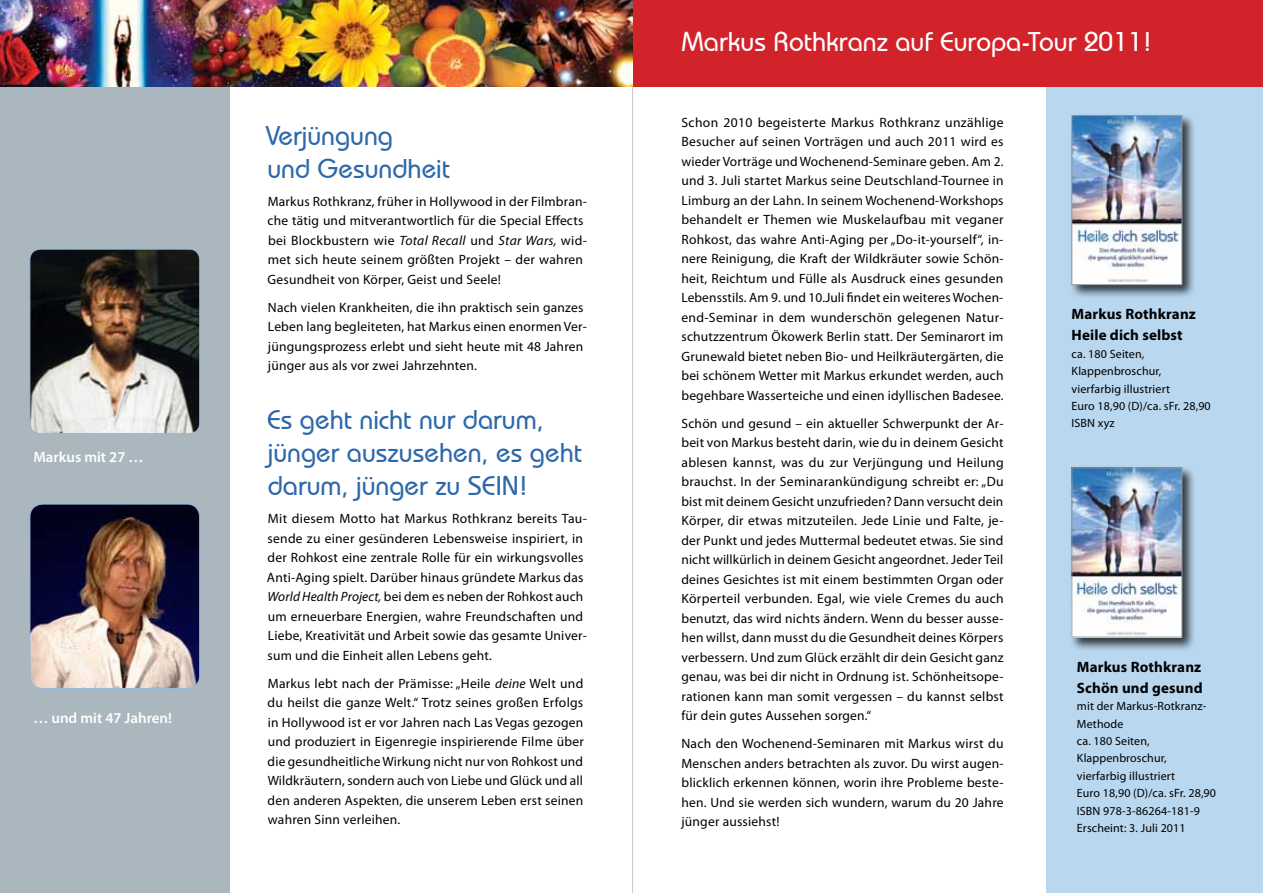
<style>
.page{position:relative;width:1263px;height:893px;background:#fff}
.page>*{position:absolute;margin:0;border:0;box-sizing:border-box;transform-origin:0 0}
.t1{font:500 27px/33px "Bauhaus IT Cby BT";color:#2c68aa}
.t2{font:500 27px "Bauhaus IT Cby BT";color:#fff}
.t3{font:700 15px/21px "Myriad Pro";letter-spacing:.01em;color:#000}
.t4{font:600 15px "Myriad Pro";color:#fff}
.t5{font:13.5px/19.5px "Myriad Pro";letter-spacing:.015em;color:#000;text-align:justify}
.t6{font:12px/17.4px "Myriad Pro";letter-spacing:.01em;color:#000}
.s1{font-style:italic}
</style>
<div class="page">
<hr style="left:632px;top:0;width:1px;height:893px;background:#c6cbd7">
<div style="left:1046px;top:0;width:217px;height:893px;background:#b9d8f0"></div>
<div style="left:0;top:0;width:230px;height:893px;background:#abb7be"></div>
<div style="left:0;top:0;width:1263px;height:87px;background:#d2232a"></div>
<img style="left:0;top:0;width:632px;height:87px">
<div style="left:1069px;top:113px;width:127px;height:186px;background:#000;opacity:.75"></div>
<img style="left:1073px;top:117px;width:107px;height:166px">
<div style="left:1071px;top:115px;width:111px;height:170px;border:1px solid #939598"></div>
<div style="left:1069px;top:465px;width:127px;height:186px;background:#000;opacity:.75"></div>
<img style="left:1073px;top:470px;width:107px;height:165px">
<div style="left:1071px;top:468px;width:111px;height:169px;border:1px solid #939598"></div>
<img style="left:30px;top:249px;width:170px;height:185px">
<div style="left:30px;top:249px;width:170px;height:185px;border:1px solid #94b7dd;border-radius:11px"></div>
<img style="left:30px;top:504px;width:170px;height:184px">
<div style="left:30px;top:504px;width:170px;height:185px;border:1px solid #94b7dd;border-radius:13px"></div>
<p class="t4" style="left:33px;top:448px;width:112px">Markus mit 27 …</p>
<p class="t4" style="left:33px;top:709px;width:140px">… und mit 47 Jahren!</p>
<h1 class="t1" style="left:266px;top:118px;width:186px">Verjüngung<br>und Gesundheit</h1>
<p class="t5" style="left:268px;top:192px;width:321px;text-align:left">Markus Rothkranz, früher in Hollywood in der Filmbran&shy;che tätig und mitverantwortlich für die Special Effects bei Blockbustern wie <span class="s1">Total Recall</span> und <span class="s1">Star Wars,</span> wid&shy;met sich heute seinem größten Projekt – der wahren Gesundheit von Körper, Geist und Seele!</p>
<p class="t5" style="left:268px;top:298px;width:320px;text-align:left">Nach vielen Krankheiten, die ihn praktisch sein ganzes Leben lang begleiteten, hat Markus einen enormen Ver&shy;jüngungsprozess erlebt und sieht heute mit 48 Jahren jünger aus als vor zwei Jahrzehnten.</p>
<h1 class="t1" style="left:267px;top:403px;width:317px">Es geht nicht nur darum, jünger auszusehen, es geht darum, jünger zu SEIN!</h1>
<p class="t5" style="left:267px;top:509px;width:321px;text-align:left">Mit diesem Motto hat Markus Rothkranz bereits Tau&shy;sende zu einer gesünderen Lebensweise inspiriert, in der Rohkost eine zentrale Rolle für ein wirkungsvolles Anti-Aging spielt. Darüber hinaus gründete Markus das <span class="s1">World Health Project,</span> bei dem es neben der Rohkost auch um erneuerbare Energien, wahre Freundschaften und Liebe, Kreativität und Arbeit sowie das gesamte Univer&shy;sum und die Einheit allen Lebens geht.</p>
<p class="t5" style="left:268px;top:674px;width:318px">Markus lebt nach der Prämisse: „Heile <span class="s1">deine</span> Welt und du heilst die ganze Welt.“ Trotz seines großen Erfolgs in Hollywood ist er vor Jahren nach Las Vegas gezogen und produziert in Eigenregie inspirierende Filme über die gesundheitliche Wirkung nicht nur von Rohkost und Wildkräutern, sondern auch von Liebe und Glück und all den anderen Aspekten, die unserem Leben erst seinen wahren Sinn verleihen.</p>
<h1 class="t2" style="left:681px;top:25px;width:471px">Markus Rothkranz auf Europa-Tour 2011!</h1>
<p class="t5" style="left:681px;top:113px;width:324px">Schon 2010 begeisterte Markus Rothkranz unzählige Besucher auf seinen Vorträgen und auch 2011 wird es wieder Vorträge und Wochenend-Seminare geben. Am 2. und 3. Juli startet Markus seine Deutschland-Tournee in Limburg an der Lahn. In seinem Wochenend-Workshops behandelt er Themen wie Muskelaufbau mit veganer Rohkost, das wahre Anti-Aging per „Do-it-yourself“, in&shy;nere Reinigung, die Kraft der Wildkräuter sowie Schön&shy;heit, Reichtum und Fülle als Ausdruck eines gesunden Lebensstils. Am 9. und 10.Juli findet ein weiteres Wochen&shy;end-Seminar in dem wunderschön gelegenen Natur&shy;schutzzentrum Ökowerk Berlin statt. Der Seminarort im Grunewald bietet neben Bio- und Heilkräutergärten, die bei schönem Wetter mit Markus erkundet werden, auch begehbare Wasserteiche und einen idyllischen Badesee.</p>
<p class="t5" style="left:681px;top:414px;width:324px">Schön und gesund – ein aktueller Schwerpunkt der Ar&shy;beit von Markus besteht darin, wie du in deinem Gesicht ablesen kannst, was du zur Verjüngung und Heilung brauchst. In der Seminarankündigung schreibt er: „Du bist mit deinem Gesicht unzufrieden? Dann versucht dein Körper, dir etwas mitzuteilen. Jede Linie und Falte, je&shy;der Punkt und jedes Muttermal bedeutet etwas. Sie sind nicht willkürlich in deinem Gesicht angeordnet. Jeder Teil deines Gesichtes ist mit einem bestimmten Organ oder Körperteil verbunden. Egal, wie viele Cremes du auch benutzt, das wird nichts ändern. Wenn du besser ausse&shy;hen willst, dann musst du die Gesundheit deines Körpers verbessern. Und zum Glück erzählt dir dein Gesicht ganz genau, was bei dir nicht in Ordnung ist. Schönheitsope&shy;rationen kann man somit vergessen – du kannst selbst für dein gutes Aussehen sorgen.“</p>
<p class="t5" style="left:681px;top:734px;width:324px">Nach den Wochenend-Seminaren mit Markus wirst du Menschen anders betrachten als zuvor. Du wirst augen&shy;blicklich erkennen können, worin ihre Probleme beste&shy;hen. Und sie werden sich wundern, warum du 20 Jahre jünger aussiehst!</p>
<p class="t3" style="left:1071px;top:304px;width:126px">Markus Rothkranz<br>Heile dich selbst</p>
<p class="t6" style="left:1071px;top:345px;width:141px">ca. 180 Seiten,<br>Klappenbroschur, vierfarbig illustriert<br>Euro 18,90 (D)/ca. sFr. 28,90<br>ISBN xyz</p>
<p class="t3" style="left:1077px;top:656px;width:127px">Markus Rothkranz<br>Schön und gesund</p>
<p class="t6" style="left:1077px;top:698px;width:141px">mit der Markus-Rotkranz-<br>Methode<br>ca. 180 Seiten,<br>Klappenbroschur, vierfarbig illustriert<br>Euro 18,90 (D)/ca. sFr. 28,90<br>ISBN 978-3-86264-181-9<br>Erscheint: 3. Juli 2011</p>
</div>
